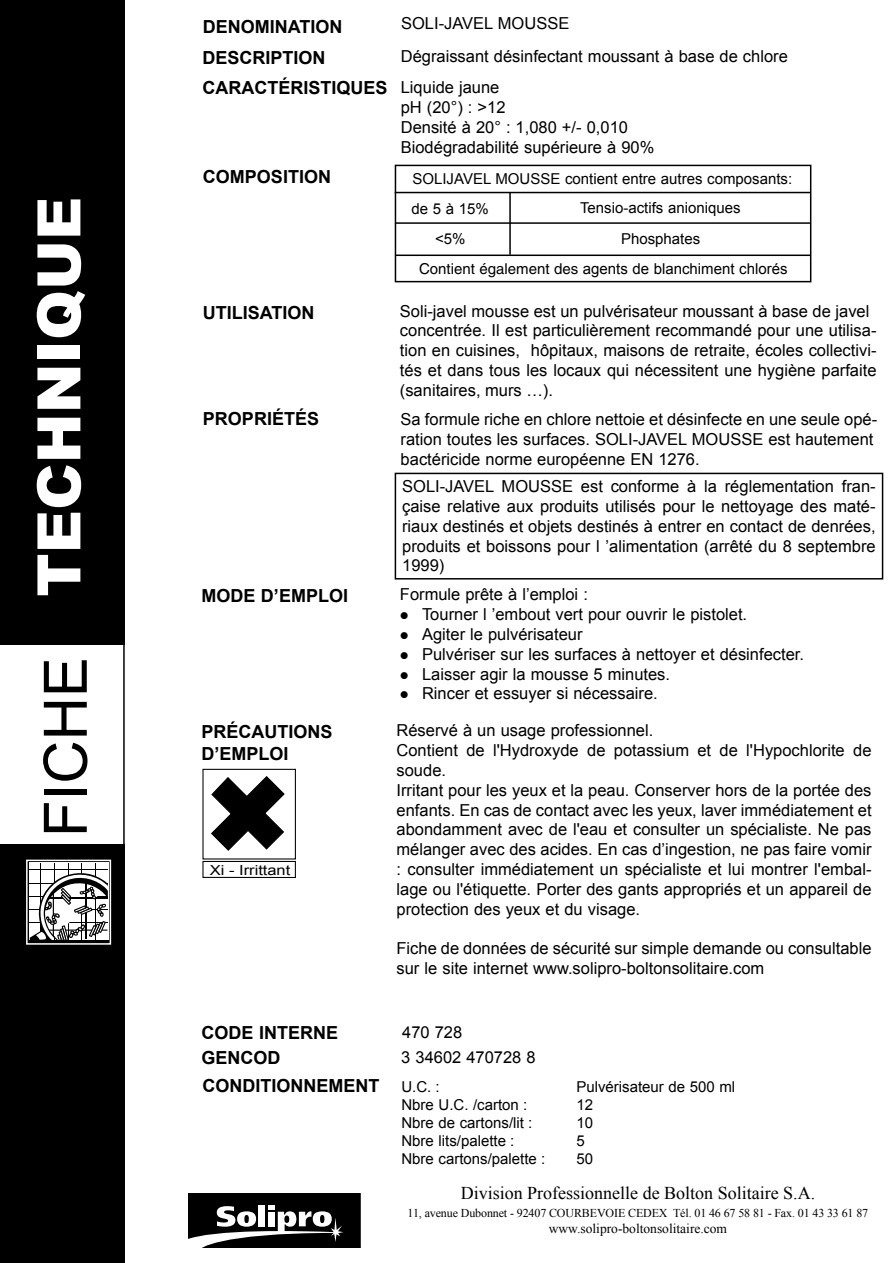
<style>
.page{position:relative;width:893px;height:1263px;background:#fff}
.page>*{position:absolute;margin:0;border:0;box-sizing:border-box;transform-origin:0 0}
.Normal_e{font:900 60px "Arial";color:#fff}
.Normal_e-2{font:60px "Arial";color:#000}
.Normal_e-3{font:700 18px "Arial";color:#000}
.t1{font:18px "Times New Roman";color:#000}
.Normal_e-4{font:16.5px/19.8px "Arial";color:#000;text-align:justify}
.Normal_e-5{font:15px "Arial";color:#000}
.t2{font:13.8px "Arial";color:#000;scale:1.19 1}
.t3{font:13.5px "Times New Roman";color:#000}
.t4{font:12px "Times New Roman";letter-spacing:-.01em;color:#000}
.s1{font-family:"Helvetica"}
</style>
<div class="page">
<div style="left:395px;top:473px;width:488px;height:106px;border:2px solid #000"></div>
<div style="left:0;top:0;width:125px;height:645px;background:#000"></div>
<div style="left:0;top:844px;width:125px;height:419px;background:#000"></div>
<hr style="left:123px;top:0;width:2px;height:1263px;background:#000">
<div style="left:395px;top:165px;width:416px;height:117px;border:2px solid #000"></div>
<hr style="left:395px;top:192px;width:415px;height:1px;background:#000">
<hr style="left:509px;top:192px;width:2px;height:63px;background:#000">
<hr style="left:395px;top:222px;width:415px;height:2px;background:#000">
<div style="left:29px;top:863px;width:79px;height:77px;background:#fff"></div>
<hr style="left:40px;top:863px;width:1px;height:76px;background:#000">
<hr style="left:54px;top:863px;width:1px;height:76px;background:#000">
<hr style="left:68px;top:863px;width:1px;height:76px;background:#000">
<hr style="left:82px;top:863px;width:1px;height:76px;background:#000">
<hr style="left:95px;top:863px;width:1px;height:76px;background:#000">
<hr style="left:29px;top:869px;width:78px;height:1px;background:#000">
<svg style="left:29px;top:871px;width:79px;height:69px"></svg>
<div style="left:26px;top:860px;width:85px;height:85px;border:2px solid #fff"></div>
<div style="left:202px;top:769px;width:94px;height:90px;border:1px solid #000"></div>
<svg style="left:211px;top:776px;width:74px;height:75px"></svg>
<div style="left:202px;top:861px;width:94px;height:17px;border:1px solid #000"></div>
<hr style="left:395px;top:255px;width:415px;height:1px;background:#000">
<div style="left:188px;top:1193px;width:172px;height:54px;background:#000"></div>
<svg style="left:188px;top:1205px;width:155px;height:42px"></svg>
<p class="Normal_e" style="left:15px;top:597px;width:401px;rotate:-90deg">TECHNIQUE</p>
<p class="Normal_e-2" style="left:26px;top:837px;width:181px;rotate:-90deg">FICHE</p>
<p class="Normal_e-3" style="left:203px;top:15px;width:141px">DENOMINATION</p>
<p class="Normal_e-4" style="left:401px;top:14px;width:170px">SOLI-JAVEL MOUSSE</p>
<p class="Normal_e-3" style="left:207px;top:46px;width:141px">DÉNOMINATION</p>
<p class="Normal_e-3" style="left:203px;top:76px;width:187px">CARACTÉRISTIQUES</p>
<p class="Normal_e-3" style="left:203px;top:45px;width:125px">DESCRIPTION</p>
<p class="Normal_e-4" style="left:401px;top:47px;width:389px">Dégraissant désinfectant moussant à base de chlore</p>
<p class="Normal_e-4" style="left:405px;top:48px;width:170px">SOLI-JAVEL MOUSSE</p>
<p class="Normal_e-4" style="left:401px;top:78px;width:100px">Liquide jaune</p>
<p class="Normal_e-4" style="left:401px;top:98px;width:106px">pH (20°) : &gt;12</p>
<p class="Normal_e-4" style="left:401px;top:117px;width:229px">Densité à 20° : 1,080 +/- 0,010</p>
<p class="Normal_e-4" style="left:401px;top:137px;width:255px">Biodégradabilité supérieure à 90%</p>
<p class="Normal_e-3" style="left:203px;top:165px;width:130px">COMPOSITION</p>
<p class="Normal_e-5" style="left:412px;top:169px;width:381px">SOLIJAVEL MOUSSE contient entre autres composants:</p>
<p class="Normal_e-5" style="left:580px;top:198px;width:162px">Tensio-actifs anioniques</p>
<p class="Normal_e-5" style="left:621px;top:229px;width:81px">Phosphates</p>
<p class="Normal_e-5" style="left:412px;top:199px;width:79px">de 5 à 15%</p>
<p class="Normal_e-5" style="left:435px;top:229px;width:32px">&lt;5%</p>
<p class="Normal_e-5" style="left:419px;top:258px;width:370px"><span class="s1">Contient également des</span> agents de blanchiment chlorés</p>
<p class="Normal_e-3" style="left:203px;top:301px;width:113px">UTILISATION</p>
<p class="Normal_e-3" style="left:203px;top:407px;width:118px">PROPRIÉTÉS</p>
<p class="Normal_e-3" style="left:201px;top:583px;width:148px">MODE D’EMPLOI</p>
<p class="Normal_e-3" style="left:201px;top:720px;width:133px">PRÉCAUTIONS</p>
<p class="Normal_e-3" style="left:201px;top:742px;width:89px">D’EMPLOI</p>
<p class="t2" style="left:210px;top:861px;width:69px">Xi - Irrittant</p>
<p class="Normal_e-4" style="left:400px;top:301px;width:471px">Soli-javel mousse est un pulvérisateur moussant à base de javel</p>
<p class="Normal_e-4" style="left:400px;top:321px;width:478px">concentrée. Il est particulièrement recommandé pour une utilisa&shy;tion en cuisines, hôpitaux, maisons de retraite, écoles collectivi&shy;tés et dans tous les locaux qui nécessitent une hygiène parfaite (sanitaires, murs …).</p>
<p class="Normal_e-4" style="left:401px;top:409px;width:478px">Sa formule riche en chlore nettoie et désinfecte en une seule opé&shy;ration toutes les surfaces. SOLI-JAVEL MOUSSE est hautement</p>
<p class="Normal_e-4" style="left:401px;top:449px;width:301px">bactéricide norme européenne EN 1276.</p>
<p class="Normal_e-4" style="left:402px;top:477px;width:475px">SOLI-JAVEL MOUSSE est conforme à la réglementation fran&shy;çaise relative aux produits utilisés pour le nettoyage des maté&shy;riaux destinés et objets destinés à entrer en contact de denrées, produits et boissons pour l ’alimentation (arrêté du 8 septembre 1999)</p>
<p class="Normal_e-4" style="left:400px;top:585px;width:190px">Formule prête à l’emploi :</p>
<p class="Normal_e-4" style="left:400px;top:605px;width:349px">● Tourner l ’embout vert pour ouvrir le pistolet.</p>
<p class="Normal_e-4" style="left:400px;top:624px;width:184px">● Agiter le pulvérisateur</p>
<p class="Normal_e-4" style="left:400px;top:644px;width:406px">● Pulvériser sur les surfaces à nettoyer et désinfecter.</p>
<p class="Normal_e-4" style="left:400px;top:664px;width:272px">● Laisser agir la mousse 5 minutes.</p>
<p class="Normal_e-4" style="left:400px;top:684px;width:259px">● Rincer et essuyer si nécessaire.</p>
<p class="Normal_e-4" style="left:397px;top:721px;width:258px">Réservé à un usage professionnel.</p>
<p class="Normal_e-4" style="left:397px;top:741px;width:476px">Contient de l'Hydroxyde de potassium et de l'Hypochlorite de soude.</p>
<p class="Normal_e-4" style="left:397px;top:780px;width:476px">Irritant pour les yeux et la peau. Conserver hors de la portée des enfants. En cas de contact avec les yeux, laver immédiatement et abondamment avec de l'eau et consulter un spécialiste. Ne pas mélanger avec des acides. En cas d’ingestion, ne pas faire vomir : consulter immédiatement un spécialiste et lui montrer l'embal&shy;lage ou l'étiquette. Porter des gants appropriés et un appareil de protection des yeux et du visage.</p>
<p class="Normal_e-4" style="left:397px;top:939px;width:476px">Fiche de données de sécurité sur simple demande ou consultable sur le site internet www.solipro-boltonsolitaire.com</p>
<p class="Normal_e-3" style="left:201px;top:1020px;width:138px">CODE INTERNE</p>
<p class="Normal_e-3" style="left:201px;top:1045px;width:81px">GENCOD</p>
<p class="Normal_e-3" style="left:203px;top:1074px;width:178px">CONDITIONNEMENT</p>
<p class="Normal_e-4" style="left:402px;top:1022px;width:62px">470 728</p>
<p class="Normal_e-4" style="left:401px;top:1047px;width:136px">3 34602 470728 8</p>
<p class="Normal_e-5" style="left:401px;top:1076px;width:40px">U.C. :</p>
<p class="Normal_e-5" style="left:401px;top:1094px;width:127px">Nbre U.C. /carton :</p>
<p class="Normal_e-5" style="left:401px;top:1112px;width:132px">Nbre de cartons/lit :</p>
<p class="Normal_e-5" style="left:401px;top:1130px;width:114px">Nbre lits/palette :</p>
<p class="Normal_e-5" style="left:401px;top:1148px;width:145px">Nbre cartons/palette :</p>
<p class="Normal_e-5" style="left:576px;top:1076px;width:160px">Pulvérisateur de 500 ml</p>
<p class="Normal_e-5" style="left:576px;top:1094px;width:18px">12</p>
<p class="Normal_e-5" style="left:576px;top:1112px;width:18px">10</p>
<p class="Normal_e-5" style="left:576px;top:1130px;width:10px">5</p>
<p class="Normal_e-5" style="left:576px;top:1148px;width:18px">50</p>
<p class="t1" style="left:461px;top:1180px;width:356px">Division Professionnelle de Bolton Solitaire S.A.</p>
<p class="t4" style="left:408px;top:1204px;width:462px">11, avenue Dubonnet - 92407 COURBEVOIE CEDEX Tél. 01 46 67 58 81 - Fax. 01 43 33 61 87</p>
<p class="t3" style="left:549px;top:1219px;width:180px">www.solipro-boltonsolitaire.com</p>
</div>
